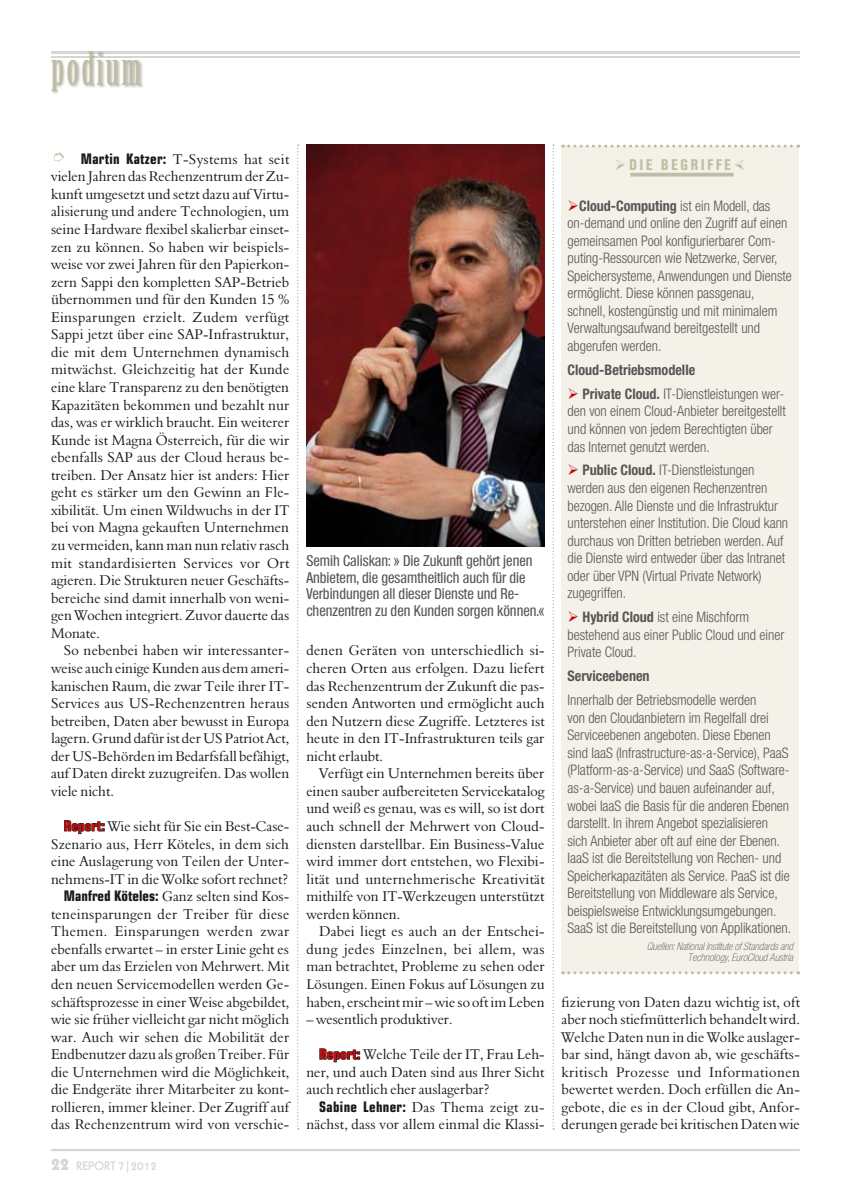
<style>
.page{position:relative;width:851px;height:1191px;background:#fff}
.page>*{position:absolute;margin:0;border:0;box-sizing:border-box;transform-origin:0 0}
.t1{font:45px "Birch Std";letter-spacing:.05em;color:#c0bda4}
.t2{font:500 condensed 15px/16.5px "Olympia";color:#565656}
.t3{font:700 condensed 15px "Olympia";letter-spacing:.2em;color:#c0bda4}
.t4{font:14.55px/17.5px "Aldine 401 BT Roman A";letter-spacing:.005em;color:#1a1a18;text-align:justify}
.t5{font:300 condensed 14.55px/17.5px "Helvetica Neue";color:#565656}
.t6{font:700 condensed 14.55px "Helvetica Neue";color:#565656}
.t7{font:12px "Geometric 231 BT Bold C";color:#d4d7d2}
.t8{font:italic 300 condensed 10.5px/10.5px "Olnova";color:#565656;text-align:right}
.s1{font-family:"Eurostile";font-weight:700;font-stretch:condensed}
.s2{font-family:"Eurostile";font-weight:700;font-stretch:condensed;font-size:14.25px;color:#c00808}
.s3{font-family:"Geometric 231 BT Heavy C";font-size:16.5px}
.s4{color:#c00808}
.s5{font-weight:700}
</style>
<div class="page">
<hr style="left:51px;top:51px;width:748px;height:3px;background:#d4d7d2">
<hr style="left:51px;top:56px;width:748px;height:1px;background:#d4d7d2">
<div style="left:49px;top:49px;width:96px;height:46px;background:#1a1a18;opacity:.3"></div>
<hr style="left:51px;top:1148px;width:748px;height:3px;background:#d4d7d2">
<div style="left:561px;top:146px;width:238px;height:826px;background:#f4f1e9"></div>
<svg style="left:562px;top:145px;width:236px;height:3px"></svg>
<svg style="left:562px;top:971px;width:236px;height:3px"></svg>
<hr style="left:630px;top:173px;width:103px;height:3px;background:#c0bda4">
<svg style="left:64px;top:820px;width:40px;height:14px"></svg>
<svg style="left:319px;top:1048px;width:41px;height:14px"></svg>
<img style="left:306px;top:145px;width:238px;height:402px">
<svg style="left:297px;top:145px;width:2px;height:984px"></svg>
<svg style="left:552px;top:145px;width:2px;height:984px"></svg>
<h1 class="t1" style="left:51px;top:43px;width:91px">podium</h1>
<p class="t4" style="left:51px;top:150px;width:240px;text-indent:30px"><span class="s1">Martin Katzer:</span> T-Systems hat seit vielen Jahren das Rechenzentrum der Zu&shy;kunft umgesetzt und setzt dazu auf Virtu&shy;alisierung und andere Technologien, um seine Hardware flexibel skalierbar einset&shy;zen zu können. So haben wir beispiels&shy;weise vor zwei Jahren für den Papierkon&shy;zern Sappi den kompletten SAP-Betrieb übernommen und für den Kunden 15 % Einsparungen erzielt. Zudem verfügt Sappi jetzt über eine SAP-Infrastruktur, die mit dem Unternehmen dynamisch mitwächst. Gleichzeitig hat der Kunde eine klare Transparenz zu den benötigten Kapazitäten bekommen und bezahlt nur das, was er wirklich braucht. Ein weiterer Kunde ist Magna Österreich, für die wir ebenfalls SAP aus der Cloud heraus be&shy;treiben. Der Ansatz hier ist anders: Hier geht es stärker um den Gewinn an Fle&shy;xibilität. Um einen Wildwuchs in der IT bei von Magna gekauften Unternehmen zu vermeiden, kann man nun relativ rasch mit standardisierten Services vor Ort agieren. Die Strukturen neuer Geschäfts&shy;bereiche sind damit innerhalb von weni&shy;gen Wochen integriert. Zuvor dauerte das Monate.</p>
<p class="t4" style="left:51px;top:641px;width:240px;text-indent:13px">So nebenbei haben wir interessanter&shy;weise auch einige Kunden aus dem ameri&shy;kanischen Raum, die zwar Teile ihrer IT-Services aus US-Rechenzentren heraus betreiben, Daten aber bewusst in Europa lagern. Grund dafür ist der US Patriot Act, der US-Behörden im Bedarfsfall befähigt, auf Daten direkt zuzugreifen. Das wollen viele nicht.</p>
<p class="t4" style="left:51px;top:817px;width:240px;text-align:right"><span class="s2">Report:</span> Wie sieht für Sie ein Best-Case-Szenario aus, Herr Köteles, in dem sich eine Auslagerung von Teilen der Unter&shy;nehmens-IT in die Wolke sofort rechnet?<br><span class="s1">Manfred Köteles:</span> Ganz selten sind Kos&shy;teneinsparungen der Treiber für diese Themen. Einsparungen werden zwar ebenfalls erwartet – in erster Linie geht es aber um das Erzielen von Mehrwert. Mit den neuen Servicemodellen werden Ge&shy;schäftsprozesse in einer Weise abgebildet, wie sie früher vielleicht gar nicht möglich war. Auch wir sehen die Mobilität der Endbenutzer dazu als großen Treiber. Für die Unternehmen wird die Möglichkeit, die Endgeräte ihrer Mitarbeiter zu kont&shy;rollieren, immer kleiner. Der Zugriff auf das Rechenzentrum wird von verschie-</p>
<p class="t7" style="left:51px;top:1158px;width:107px"><span class="s3">22</span> REPORT 7|2012</p>
<p class="t2" style="left:306px;top:552px;width:240px">Semih Caliskan: » Die Zukunft gehört jenen Anbietern, die gesamtheitlich auch für die Verbindungen all dieser Dienste und Re&shy;chenzentren zu den Kunden sorgen können.«</p>
<p class="t4" style="left:306px;top:641px;width:240px">denen Geräten von unterschiedlich si&shy;cheren Orten aus erfolgen. Dazu liefert das Rechenzentrum der Zukunft die pas&shy;senden Antworten und ermöglicht auch den Nutzern diese Zugriffe. Letzteres ist heute in den IT-Infrastrukturen teils gar nicht erlaubt.</p>
<p class="t4" style="left:306px;top:764px;width:240px;text-indent:13px">Verfügt ein Unternehmen bereits über einen sauber aufbereiteten Servicekatalog und weiß es genau, was es will, so ist dort auch schnell der Mehrwert von Cloud&shy;diensten darstellbar. Ein Business-Value wird immer dort entstehen, wo Flexibi&shy;lität und unternehmerische Kreativität mithilfe von IT-Werkzeugen unterstützt werden können.</p>
<p class="t4" style="left:306px;top:922px;width:240px;text-indent:13px">Dabei liegt es auch an der Entschei&shy;dung jedes Einzelnen, bei allem, was man betrachtet, Probleme zu sehen oder Lösungen. Einen Fokus auf Lösungen zu haben, erscheint mir – wie so oft im Leben</p>
<p class="t4" style="left:306px;top:1010px;width:148px">– wesentlich produktiver.</p>
<p class="t4" style="left:306px;top:1045px;width:240px;text-indent:13px"><span class="s2">Report:</span> Welche Teile der IT, Frau Leh&shy;ner, und auch Daten sind aus Ihrer Sicht auch rechtlich eher auslagerbar?</p>
<p class="t4" style="left:306px;top:1098px;width:240px;text-align:right"><span class="s1">Sabine Lehner:</span> Das Thema zeigt zu&shy;nächst, dass vor allem einmal die Klassi-</p>
<p class="t3" style="left:614px;top:156px;width:117px">➢DIE BEGRIFFE</p>
<p class="t5" style="left:567px;top:196px;width:226px"><span class="s4">➢</span><span class="s5">Cloud-Computing</span> ist ein Modell, das on-demand und online den Zugriff auf einen gemeinsamen Pool konfigurierbarer Com&shy;puting-Ressourcen wie Netzwerke, Server, Speichersysteme, Anwendungen und Dienste ermöglicht. Diese können passgenau, schnell, kostengünstig und mit minimalem Verwaltungsaufwand bereitgestellt und abgerufen werden.</p>
<p class="t6" style="left:567px;top:361px;width:129px">Cloud-Betriebsmodelle</p>
<p class="t5" style="left:567px;top:385px;width:220px"><span class="s4">➢</span> <span class="s5">Private Cloud.</span> IT-Dienstleistungen wer&shy;den von einem Cloud-Anbieter bereitgestellt und können von jedem Berechtigten über das Internet genutzt werden.</p>
<p class="t5" style="left:567px;top:461px;width:222px"><span class="s4">➢</span> <span class="s5">Public Cloud.</span> IT-Dienstleistungen werden aus den eigenen Rechenzentren bezogen. Alle Dienste und die Infrastruktur unterstehen einer Institution. Die Cloud kann durchaus von Dritten betrieben werden. Auf die Dienste wird entweder über das Intranet oder über VPN (Virtual Private Network) zugegriffen.</p>
<p class="t5" style="left:567px;top:608px;width:218px"><span class="s4">➢</span> <span class="s5">Hybrid Cloud</span> ist eine Mischform bestehend aus einer Public Cloud und einer<br>Private Cloud.</p>
<p class="t6" style="left:567px;top:667px;width:84px">Serviceebenen</p>
<p class="t5" style="left:567px;top:691px;width:225px">Innerhalb der Betriebsmodelle werden<br>von den Cloudanbietern im Regelfall drei Serviceebenen angeboten. Diese Ebenen sind IaaS (Infrastructure-as-a-Service), PaaS (Platform-as-a-Service) und SaaS (Software&shy;as-a-Service) und bauen aufeinander auf, wobei IaaS die Basis für die anderen Ebenen darstellt. In ihrem Angebot spezialisieren sich Anbieter aber oft auf eine der Ebenen.<br>IaaS ist die Bereitstellung von Rechen- und Speicherkapazitäten als Service. PaaS ist die Bereitstellung von Middleware als Service, beispielsweise Entwicklungsumgebungen.<br>SaaS ist die Bereitstellung von Applikationen.</p>
<p class="t8" style="left:646px;top:941px;width:148px">Quellen: National Institute of Standards and<br>Technology, EuroCloud Austria</p>
<p class="t4" style="left:561px;top:992px;width:240px">fizierung von Daten dazu wichtig ist, oft aber noch stiefmütterlich behandelt wird.<br>Welche Daten nun in die Wolke auslager&shy;bar sind, hängt davon ab, wie geschäfts&shy;kritisch Prozesse und Informationen bewertet werden. Doch erfüllen die An&shy;gebote, die es in der Cloud gibt, Anfor&shy;derungen gerade bei kritischen Daten wie</p>
</div>
